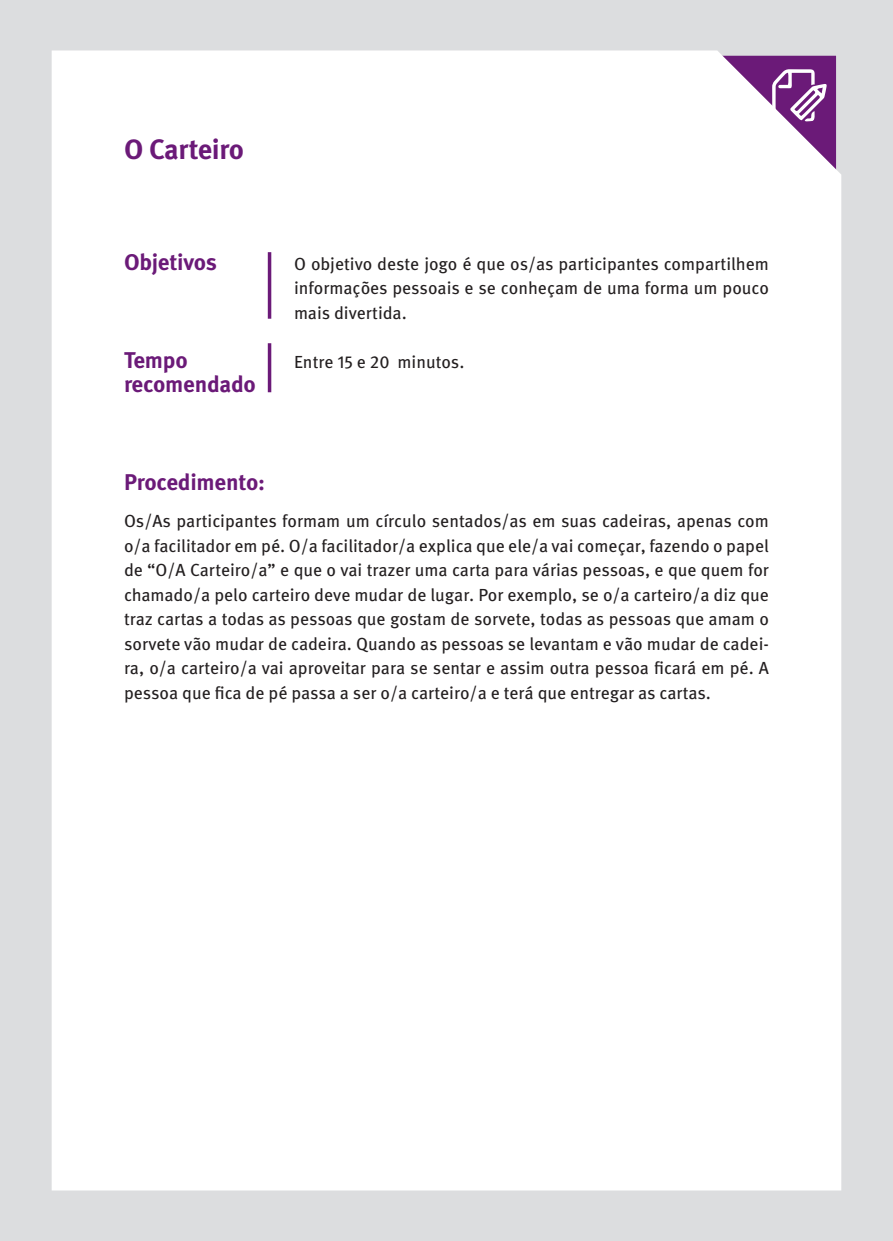
<style>
.page{position:relative;width:893px;height:1241px;background:#fff}
.page>*{position:absolute;margin:0;border:0;box-sizing:border-box;transform-origin:0 0}
.t1{font:700 28px "Meta Pro";letter-spacing:-.01em;color:#6b1a78}
.t2{font:700 22.75px/24.5px "Meta Pro";letter-spacing:-.01em;color:#6b1a78}
.t3{font:17.5px/24.5px "Meta Pro";color:#231f20;text-align:justify}
</style>
<div class="page">
<div style="left:0;top:0;width:893px;height:1240px;background:#dcdddf"></div>
<div style="left:52px;top:50px;width:789px;height:1140px;background:#fff"></div>
<hr style="left:268px;top:252px;width:3px;height:66px;background:#6b1a78">
<hr style="left:268px;top:343px;width:3px;height:49px;background:#6b1a78">
<h1 class="t1" style="left:124px;top:132px;width:121px">O Carteiro</h1>
<h2 class="t2" style="left:124px;top:250px;width:94px">Objetivos</h2>
<p class="t3" style="left:294px;top:252px;width:476px">O objetivo deste jogo é que os/as participantes compartilhem informações pessoais e se conheçam de uma forma um pouco mais divertida.</p>
<h2 class="t2" style="left:124px;top:348px;width:133px">Tempo recomendado</h2>
<p class="t3" style="left:294px;top:350px;width:172px">Entre 15 e 20 minutos.</p>
<h2 class="t2" style="left:124px;top:471px;width:143px">Procedimento:</h2>
<p class="t3" style="left:124px;top:509px;width:646px">Os/As participantes formam um círculo sentados/as em suas cadeiras, apenas com o/a facilitador em pé. O/a facilitador/a explica que ele/a vai começar, fazendo o papel de “O/A Carteiro/a” e que o vai trazer uma carta para várias pessoas, e que quem for chamado/a pelo carteiro deve mudar de lugar. Por exemplo, se o/a carteiro/a diz que traz cartas a todas as pessoas que gostam de sorvete, todas as pessoas que amam o sorvete vão mudar de cadeira. Quando as pessoas se levantam e vão mudar de cadei&shy;ra, o/a carteiro/a vai aproveitar para se sentar e assim outra pessoa ficará em pé. A pessoa que fica de pé passa a ser o/a carteiro/a e terá que entregar as cartas.</p>
</div>
